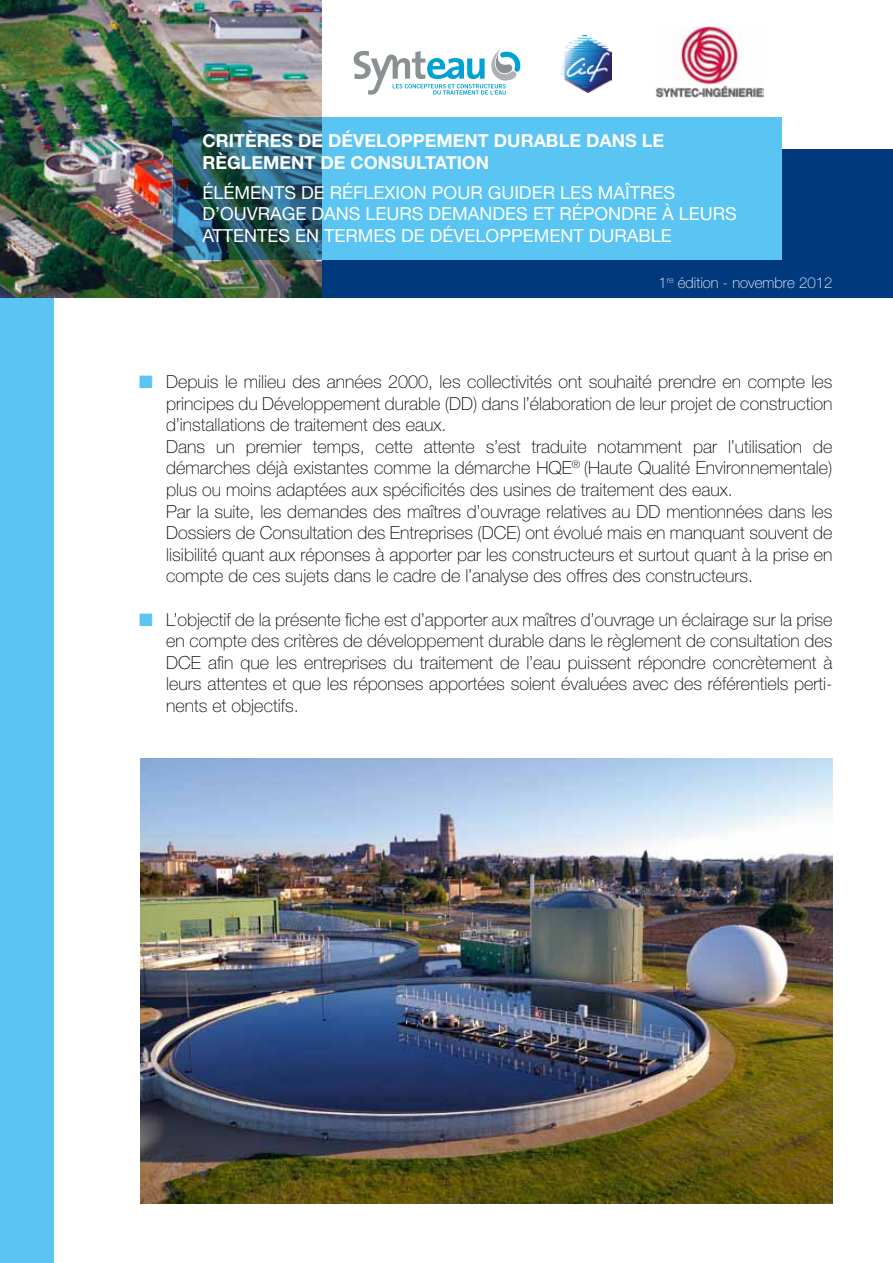
<style>
.page{position:relative;width:893px;height:1263px;background:#fff}
.page>*{position:absolute;margin:0;border:0;box-sizing:border-box;transform-origin:0 0}
.t1{font:100 18px/21.6px "Helvetica Neue LT Std";color:#000}
.t2{font:18px/21.6px "Helvetica Neue LT Std";color:#fff}
.t3{font:700 18px/21.6px "Helvetica Neue LT Std";color:#fff}
.t4{font:100 15px "Helvetica Neue LT Std";color:#fff}
.s1{color:#5ac5f2}
</style>
<div class="page">
<div style="left:0;top:179px;width:53px;height:1084px;background:#5ac5f2"></div>
<div style="left:0;top:149px;width:893px;height:149px;background:#00397d"></div>
<div style="left:322px;top:117px;width:459px;height:142px;background:#5ac5f2"></div>
<img style="left:0;top:0;width:322px;height:298px">
<img style="left:173px;top:117px;width:149px;height:142px">
<img style="left:562px;top:35px;width:50px;height:58px">
<svg style="left:354px;top:47px;width:166px;height:48px"></svg>
<img style="left:655px;top:27px;width:109px;height:70px">
<img style="left:140px;top:758px;width:692px;height:446px">
<p class="t3" style="left:203px;top:130px;width:463px">CRITÈRES DE DÉVELOPPEMENT DURABLE DANS LE<br>RÈGLEMENT DE CONSULTATION</p>
<p class="t2" style="left:203px;top:181px;width:536px">ÉLÉMENTS DE RÉFLEXION POUR GUIDER LES MAÎTRES<br>D’OUVRAGE DANS LEURS DEMANDES ET RÉPONDRE À LEURS<br>ATTENTES EN TERMES DE DÉVELOPPEMENT DURABLE</p>
<p class="t4" style="left:658px;top:274px;width:176px">1<sup>re</sup> édition - novembre 2012</p>
<p class="t1" style="left:166px;top:371px;width:668px;text-indent:-27px"><span class="s1">■</span> Depuis le milieu des années 2000, les collectivités ont souhaité prendre en compte les principes du Développement durable (DD) dans l’élaboration de leur projet de construction d’installations de traitement des eaux.<br>Dans un premier temps, cette attente s’est traduite notamment par l’utilisation de démarches déjà existantes comme la démarche HQE<sup>®</sup> (Haute Qualité Environnementale) plus ou moins adaptées aux spécificités des usines de traitement des eaux.<br>Par la suite, les demandes des maîtres d’ouvrage relatives au DD mentionnées dans les Dossiers de Consultation des Entreprises (DCE) ont évolué mais en manquant souvent de lisibilité quant aux réponses à apporter par les constructeurs et surtout quant à la prise en compte de ces sujets dans le cadre de l’analyse des offres des constructeurs.</p>
<p class="t1" style="left:166px;top:608px;width:668px;text-align:justify;text-indent:-27px"><span class="s1">■</span> L’objectif de la présente fiche est d’apporter aux maîtres d’ouvrage un éclairage sur la prise en compte des critères de développement durable dans le règlement de consultation des DCE afin que les entreprises du traitement de l’eau puissent répondre concrètement à leurs attentes et que les réponses apportées soient évaluées avec des référentiels perti&shy;nents et objectifs.</p>
</div>
